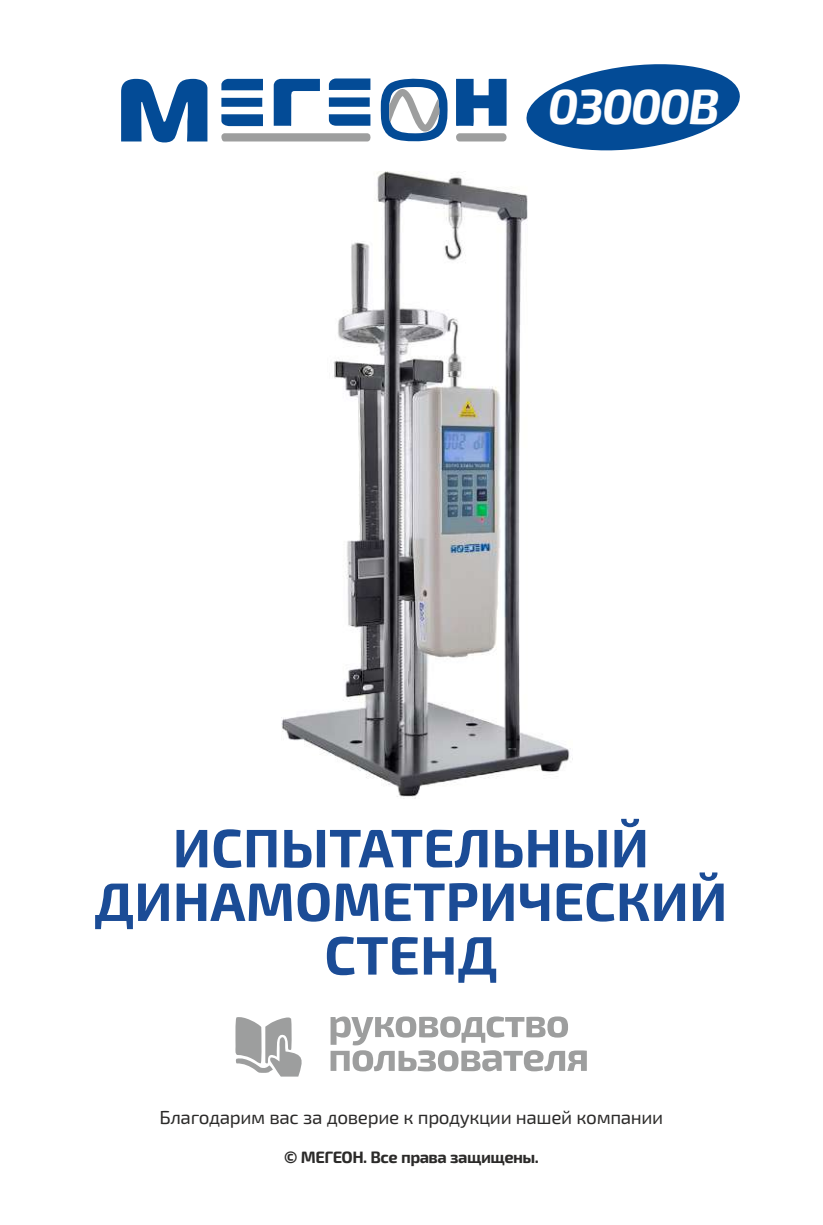
<style>
.page{position:relative;width:823px;height:1225px;background:#fff}
.page>*{position:absolute;margin:0;border:0;box-sizing:border-box;transform-origin:0 0}
.t1{font:700 54.2px/53.6px "Exo 2.0";color:#1b4c96;text-align:center}
.t2{font:italic 700 49.4px "Exo 2.0";letter-spacing:-.045em;color:#fefefe}
.t3{font:18.8px "Exo 2.0";letter-spacing:-.02em;color:#2b2a29}
.t4{font:700 16.4px "Exo 2.0";letter-spacing:-.03em;color:#2b2a29}
</style>
<div class="page">
<svg style="left:235px;top:1016px;width:351px;height:60px"></svg>
<svg style="left:526px;top:64px;width:214px;height:87px"></svg>
<svg style="left:121px;top:79px;width:86px;height:64px"></svg>
<svg style="left:221px;top:78px;width:149px;height:49px"></svg>
<svg style="left:221px;top:133px;width:150px;height:8px"></svg>
<svg style="left:380px;top:78px;width:127px;height:64px"></svg>
<img style="left:282px;top:171px;width:289px;height:627px">
<h2 class="t2" style="left:547px;top:90px;width:173px">03000B</h2>
<h1 class="t1" style="left:94px;top:826px;width:634px">ИСПЫТАТЕЛЬНЫЙ<br>ДИНАМОМЕТРИЧЕСКИЙ<br>СТЕНД</h1>
<p class="t3" style="left:159px;top:1111px;width:505px">Благодарим вас за доверие к продукции нашей компании</p>
<p class="t4" style="left:284px;top:1151px;width:256px">© МЕГЕОН. Все права защищены.</p>
</div>
